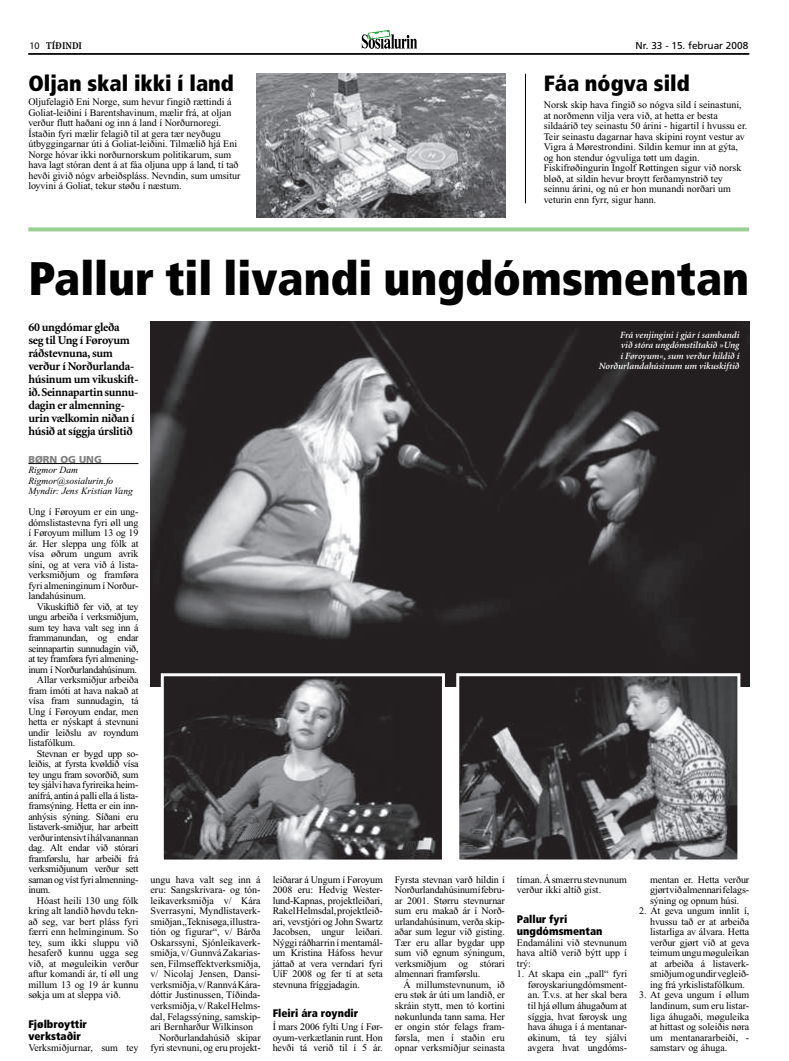
<style>
.page{position:relative;width:789px;height:1061px;background:#fff}
.page>*{position:absolute;margin:0;border:0;box-sizing:border-box;transform-origin:0 0}
.t1{font:900 condensed 47px "Frutiger";color:#000}
.t2{font:900 condensed 22px "Frutiger";color:#000}
.t3{font:700 12px/13px "Minion";letter-spacing:-.02em;color:#000}
.t4{font:900 condensed 11px/12px "Frutiger";color:#000}
.t5{font:700 condensed 10.5px "Minion";color:#000}
.t6{font:10px/10.5px "Times New Roman";letter-spacing:-.005em;color:#000;text-align:justify}
.t7{font:10px "Times New Roman";letter-spacing:-.025em;color:#000}
.t8{font:10px "Times New Roman";letter-spacing:-.03em;color:#000}
.t9{font:10px "Frutiger";color:#000}
.t10{font:900 10px "Frutiger";color:#808080}
.t11{font:italic 600 9.5px/10.5px "Minion";color:#fff;text-align:right}
.t12{font:italic 9.5px/10.5px "Times New Roman";color:#000}
.s1{font-family:"Myriad";font-weight:400;font-stretch:normal;font-size:10px}
</style>
<div class="page">
<svg style="left:28px;top:227px;width:720px;height:4px;background:#a4d49e"></svg>
<svg style="left:361px;top:30px;width:55px;height:19px"></svg>
<hr style="left:28px;top:53px;width:720px;height:2px;background:#000">
<hr style="left:28px;top:463px;width:110px;height:1px;background:#000">
<hr style="left:525px;top:74px;width:1px;height:129px;background:#000">
<img style="left:256px;top:74px;width:249px;height:143px">
<img style="left:150px;top:322px;width:598px;height:364px">
<img style="left:460px;top:677px;width:276px;height:181px">
<div style="left:456px;top:673px;width:284px;height:189px;border:3px solid #fff"></div>
<img style="left:165px;top:677px;width:275px;height:181px">
<div style="left:161px;top:673px;width:283px;height:189px;border:3px solid #fff"></div>
<p class="t5" style="left:29px;top:40px;width:54px"><span class="s1">10</span> tíðindi</p>
<p class="t9" style="left:635px;top:40px;width:114px">Nr. 33 - 15. februar 2008</p>
<h2 class="t2" style="left:28px;top:70px;width:207px">Oljan skal ikki í land</h2>
<p class="t6" style="left:28px;top:97px;width:213px;text-align:left">Oljufelagið Eni Norge, sum hevur fingið rættindi á Goliat-leiðini í Barentshavinum, mælir frá, at oljan verður flutt haðani og inn á land í Norðurnoregi.<br>Ístaðin fyri mælir felagið til at gera tær neyðugu útbyggingarnar úti á Goliat-leiðini. Tilmælið hjá Eni Norge hóvar ikki norðurnorskum politikarum, sum hava lagt stóran dent á at fáa oljuna upp á land, tí tað hevði givið nógv arbeiðspláss. Nevndin, sum umsitur loyvini á Goliat, tekur støðu í næstum.</p>
<h2 class="t2" style="left:543px;top:70px;width:147px">Fáa nógva sild</h2>
<p class="t6" style="left:543px;top:100px;width:205px;text-align:left">Norsk skip hava fingið so nógva sild í seinastuni, at norðmenn vilja vera við, at hetta er besta sildaárið tey seinastu 50 árini - higartil í hvussu er.<br>Teir seinastu dagarnar hava skipini roynt vestur av Vigra á Mørestrondini. Sildin kemur inn at gýta, og hon stendur ógvuliga tøtt um dagin.<br>Fiskifrøðingurin Ingolf Røttingen sigur við norsk bløð, at sildin hevur broytt ferðamynstrið tey seinnu árini, og nú er hon munandi norðari um veturin enn fyrr, sigur hann.</p>
<h1 class="t1" style="left:28px;top:250px;width:721px">Pallur til livandi ungdómsmentan</h1>
<p class="t3" style="left:28px;top:321px;width:112px">60 ungdómar gleða<br>seg til Ung í Føroyum ráðstevnuna, sum verður í Norðurlanda&shy;húsinum um vikuskift&shy;ið. Seinnapartin sunnu&shy;dagin er almenning&shy;urin vælkomin niðan í húsið at síggja úrslitið</p>
<p class="t10" style="left:28px;top:453px;width:75px">BØRN OG UNG</p>
<p class="t12" style="left:28px;top:464px;width:106px">Rigmor Dam<br>Rigmor@sosialurin.fo<br>Myndir: Jens Kristian Vang</p>
<p class="t6" style="left:28px;top:506px;width:111px">Ung í Føroyum er ein ung&shy;dómslistastevna fyri øll ung í Føroyum millum 13 og 19 ár. Her sleppa ung fólk at vísa øðrum ungum avrik síni, og at vera við á lista&shy;verksmiðjum og framføra fyri almeninginum í Norður&shy;landahúsinum.</p>
<p class="t8" style="left:37px;top:600px;width:103px">Vikuskiftið fer við, at tey</p>
<p class="t8" style="left:28px;top:611px;width:112px">ungu arbeiða í verksmiðjum,</p>
<p class="t8" style="left:28px;top:621px;width:111px">sum tey hava valt seg inn á</p>
<p class="t8" style="left:28px;top:632px;width:112px">frammanundan, og endar</p>
<p class="t8" style="left:28px;top:642px;width:112px">seinnapartin sunnudagin við,</p>
<p class="t8" style="left:28px;top:653px;width:112px">at tey framføra fyri almening-</p>
<p class="t8" style="left:28px;top:663px;width:110px">inum í Norðurlandahúsinum.</p>
<p class="t6" style="left:37px;top:674px;width:103px">Allar verksmiðjur arbeiða</p>
<p class="t6" style="left:28px;top:685px;width:111px">fram ímóti at hava nakað at</p>
<p class="t6" style="left:28px;top:695px;width:111px">vísa fram sunnudagin, tá</p>
<p class="t6" style="left:28px;top:706px;width:112px">Ung í Føroyum endar, men</p>
<p class="t6" style="left:28px;top:716px;width:111px">hetta er nýskapt á stevnuni</p>
<p class="t6" style="left:28px;top:727px;width:111px">undir leiðslu av royndum</p>
<p class="t6" style="left:28px;top:737px;width:48px">listafólkum.</p>
<p class="t7" style="left:37px;top:747px;width:103px">Stevnan er bygd upp so-</p>
<p class="t7" style="left:28px;top:758px;width:111px">leiðis, at fyrsta kvøldið vísa</p>
<p class="t7" style="left:28px;top:768px;width:112px">tey ungu fram sovorðið, sum</p>
<p class="t7" style="left:28px;top:779px;width:112px">tey sjálvi hava fyrireika heim-</p>
<p class="t7" style="left:28px;top:789px;width:112px">anífrá, antin á palli ella á lista-</p>
<p class="t7" style="left:28px;top:800px;width:112px">framsýning. Hetta er ein inn-</p>
<p class="t7" style="left:28px;top:810px;width:111px">anhýsis sýning. Síðani eru</p>
<p class="t7" style="left:28px;top:821px;width:111px">listaverk-smiðjur, har arbeitt</p>
<p class="t7" style="left:28px;top:831px;width:111px">verður intensivt í hálvanannan</p>
<p class="t7" style="left:28px;top:842px;width:112px">dag. Alt endar við stórari</p>
<p class="t7" style="left:28px;top:852px;width:111px">framførslu, har arbeiði frá</p>
<p class="t7" style="left:28px;top:863px;width:111px">verksmiðjunum verður sett</p>
<p class="t7" style="left:28px;top:873px;width:112px">saman og víst fyri almenning-</p>
<p class="t6" style="left:28px;top:884px;width:24px">inum.</p>
<p class="t6" style="left:37px;top:895px;width:103px">Hóast heili 130 ung fólk</p>
<p class="t6" style="left:28px;top:905px;width:111px">kring alt landið høvdu tekn-</p>
<p class="t6" style="left:28px;top:916px;width:111px">að seg, var bert pláss fyri</p>
<p class="t6" style="left:28px;top:926px;width:111px">færri enn helminginum. So</p>
<p class="t6" style="left:28px;top:937px;width:111px">tey, sum ikki sluppu við</p>
<p class="t6" style="left:28px;top:947px;width:112px">hesaferð kunnu ugga seg</p>
<p class="t6" style="left:28px;top:958px;width:112px">við, at møguleikin verður</p>
<p class="t6" style="left:28px;top:968px;width:111px">aftur komandi ár, tí øll ung</p>
<p class="t6" style="left:28px;top:979px;width:112px">millum 13 og 19 ár kunnu</p>
<p class="t6" style="left:28px;top:989px;width:94px">søkja um at sleppa við.</p>
<p class="t4" style="left:28px;top:1017px;width:60px">Fjølbroyttir verkstaðir</p>
<p class="t6" style="left:28px;top:1042px;width:111px">Verksmiðjurnar, sum tey</p>
<p class="t6" style="left:150px;top:874px;width:111px">ungu hava valt seg inn á</p>
<p class="t6" style="left:150px;top:884px;width:111px">eru: Sangskrivara- og tón-</p>
<p class="t6" style="left:150px;top:895px;width:111px">leikaverksmiðja v/ Kára</p>
<p class="t6" style="left:150px;top:905px;width:111px">Sverrasyni, Myndlistaverk-</p>
<p class="t6" style="left:150px;top:916px;width:111px">smiðjan „Teknisøga, illustra-</p>
<p class="t6" style="left:150px;top:926px;width:111px">tión og figurar“, v/ Bárða</p>
<p class="t6" style="left:150px;top:937px;width:111px">Oskarssyni, Sjónleikaverk-</p>
<p class="t6" style="left:150px;top:947px;width:111px">smiðja, v/ Gunnvá Zakarias-</p>
<p class="t6" style="left:150px;top:958px;width:111px">sen, Filmseffektverksmiðja,</p>
<p class="t6" style="left:150px;top:968px;width:111px">v/ Nicolaj Jensen, Dansi-</p>
<p class="t6" style="left:150px;top:979px;width:112px">verksmiðja, v/ Rannvá Kára-</p>
<p class="t6" style="left:150px;top:989px;width:112px">dóttir Justinussen, Tíðinda-</p>
<p class="t6" style="left:150px;top:1000px;width:111px">verksmiðja, v/ Rakel Helms-</p>
<p class="t6" style="left:150px;top:1010px;width:111px">dal, Felagssýning, samskip-</p>
<p class="t6" style="left:150px;top:1021px;width:104px">ari Bernharður Wilkinson</p>
<p class="t6" style="left:159px;top:1031px;width:103px">Norðurlandahúsið skipar</p>
<p class="t6" style="left:150px;top:1042px;width:112px">fyri stevnuni, og eru projekt-</p>
<p class="t6" style="left:272px;top:874px;width:112px">leiðarar á Ungum í Føroyum 2008 eru: Hedvig Wester&shy;lund-Kapnas, projektleiðari, Rakel Helmsdal, projektleið&shy;ari, vevstjóri og John Swartz Jacobsen, ungur leiðari.<br>Nýggi ráðharrin í mentamál&shy;um Kristina Háfoss hevur játtað at vera verndari fyri UíF 2008 og fer tí at seta stevnuna fríggjadagin.</p>
<p class="t4" style="left:272px;top:1007px;width:87px">Fleiri ára royndir</p>
<p class="t6" style="left:272px;top:1021px;width:112px">Í mars 2006 fylti Ung í Før&shy;oyum-verkætlanin runt. Hon hevði tá verið til í 5 ár.</p>
<p class="t6" style="left:394px;top:874px;width:112px">Fyrsta stevnan varð hildin í Norðurlandahúsinum í febru&shy;ar 2001. Størru stevnurnar sum eru makað ár í Norð&shy;urlandahúsinum, verða skip&shy;aðar sum legur við gisting.<br>Tær eru allar bygdar upp sum við egnum sýningum, verksmiðjum og stórari almennari framførslu.</p>
<p class="t6" style="left:394px;top:979px;width:112px;text-indent:9px">Á millumstevnunum, ið eru støk ár úti um landið, er skráin stytt, men tó kortini nøkunlunda tann sama. Her er ongin stór felags fram&shy;førsla, men í staðin eru opnar verksmiðjur seinasta</p>
<p class="t11" style="left:598px;top:329px;width:142px">Frá venjingini í gjár í sambandi<br>við stóra ungdómstiltakið »Ung<br>í Føroyum«, sum verður hildið í<br>Norðurlandahúsinum um vikuskiftið</p>
<p class="t6" style="left:516px;top:874px;width:111px">tíman. Á smærru stevnunum verður ikki altíð gist.</p>
<p class="t4" style="left:516px;top:912px;width:87px">Pallur fyri ungdómsmentan</p>
<p class="t6" style="left:516px;top:937px;width:111px">Endamálini við stevnunum hava altíð verið býtt upp í trý:</p>
<p class="t6" style="left:527px;top:968px;width:101px;text-indent:-11px">1. At skapa ein „pall“ fyri føroyskari ungdómsment&shy;an. T.v.s. at her skal bera til hjá øllum áhugaðum at síggja, hvat føroysk ung hava áhuga í á mentanar&shy;økinum, tá tey sjálvi avgera hvat ungdóms-</p>
<p class="t6" style="left:649px;top:874px;width:101px">mentan er. Hetta verður gjørt við almennari felags&shy;sýning og opnum húsi.</p>
<p class="t6" style="left:649px;top:905px;width:101px;text-indent:-11px">2. At geva ungum innlit í, hvussu tað er at arbeiða listarliga av álvara. Hetta verður gjørt við at geva teimum ungu møguleikan at arbeiða á listaverk&shy;smiðjum og undir vegleið&shy;ing frá yrkislistafólkum.</p>
<p class="t6" style="left:649px;top:989px;width:100px;text-indent:-11px">3. At geva ungum í øllum landinum, sum eru listar&shy;liga áhugaði, møguleika at hittast og soleiðis nøra um mentanararbeiði, - samstarv og áhuga.</p>
</div>
